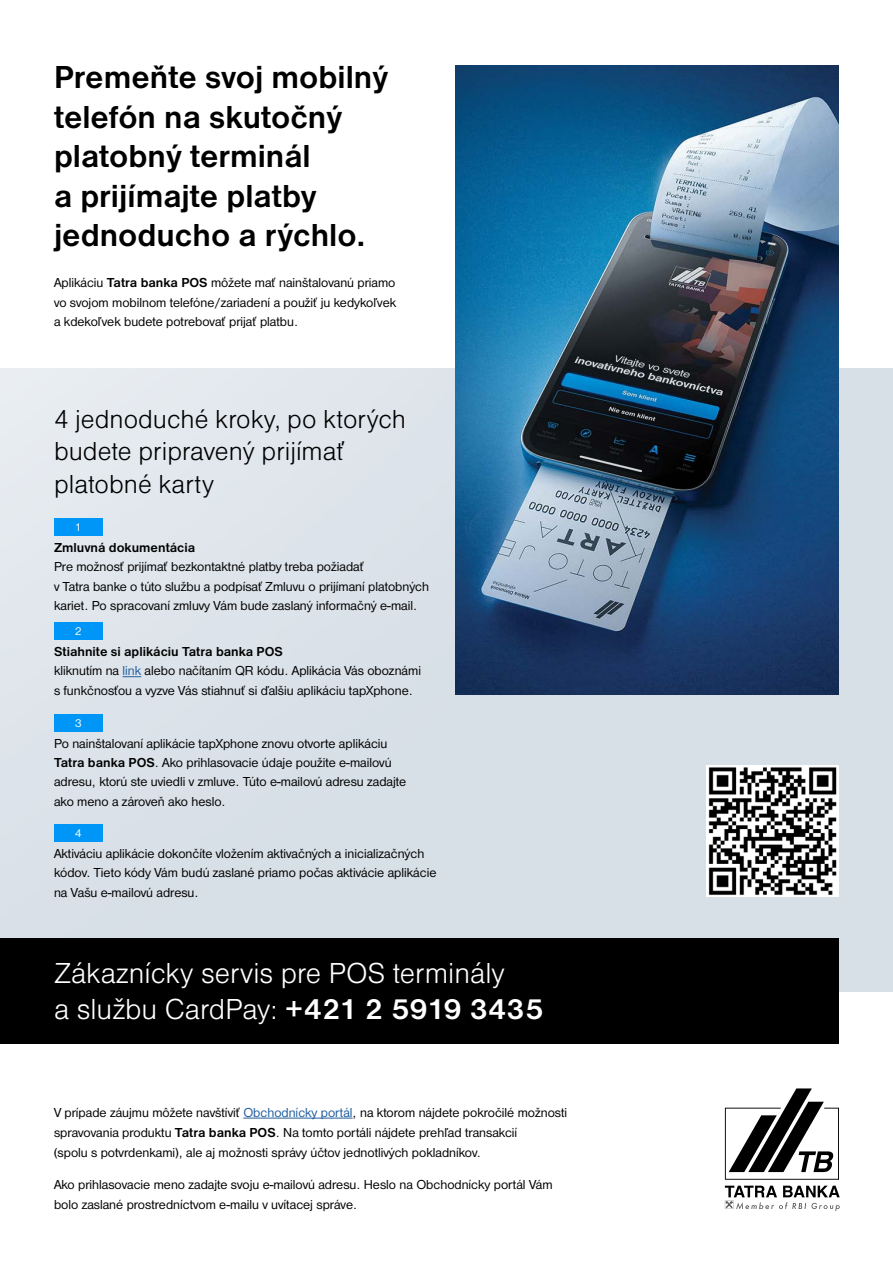
<style>
.page{position:relative;width:893px;height:1263px;background:#fff}
.page>*{position:absolute;margin:0;border:0;box-sizing:border-box;transform-origin:0 0}
.t1{font:700 33px/39.6px "Nimbus Sans DOT";color:#000}
.t2{font:30px/36px "Nimbus Sans DOT Ligh";color:#fff}
.t3{font:27px/32.4px "Nimbus Sans DOT Ligh";color:#000}
.t4{font:13.5px/19.5px "Nimbus Sans DOT";color:#000}
.t5{font:700 13.5px "Nimbus Sans DOT";color:#000}
.t6{font:12px "Nimbus Sans DOT";color:#fff}
.s1{font-weight:700}
.s2{color:#215e9e}
.s3{font-family:"Nimbus Sans DOT";font-weight:700}
</style>
<div class="page">
<img style="left:0;top:368px;width:893px;height:623px">
<div style="left:0;top:939px;width:839px;height:105px;background:#000"></div>
<img style="left:456px;top:66px;width:383px;height:629px">
<hr style="left:243px;top:1118px;width:110px;height:1px;background:#215e9e">
<svg style="left:123px;top:676px;width:18px;height:1px"></svg>
<div style="left:54px;top:519px;width:49px;height:17px;background:#0096f7"></div>
<div style="left:54px;top:623px;width:49px;height:17px;background:#0096f7"></div>
<div style="left:54px;top:714px;width:49px;height:17px;background:#0096f7"></div>
<div style="left:54px;top:825px;width:49px;height:17px;background:#0096f7"></div>
<svg style="left:725px;top:1088px;width:114px;height:92px"></svg>
<svg style="left:725px;top:1186px;width:115px;height:25px"></svg>
<img style="left:706px;top:766px;width:133px;height:131px">
<h1 class="t1" style="left:54px;top:58px;width:336px">Premeňte svoj mobilný telefón na skutočný platobný terminál<br>a prijímajte platby jednoducho a rýchlo.</h1>
<p class="t4" style="left:54px;top:273px;width:344px;text-align:justify">Aplikáciu <span class="s1">Tatra banka POS</span> môžete mať nainštalovanú priamo vo svojom mobilnom telefóne/zariadení a použiť ju kedykoľvek a kdekoľvek budete potrebovať prijať platbu.</p>
<h3 class="t3" style="left:54px;top:403px;width:354px">4 jednoduché kroky, po ktorých budete pripravený prijímať platobné karty</h3>
<p class="t6" style="left:75px;top:521px;width:8px">1</p>
<p class="t5" style="left:54px;top:540px;width:143px">Zmluvná dokumentácia</p>
<p class="t4" style="left:54px;top:557px;width:376px">Pre možnosť prijímať bezkontaktné platby treba požiadať<br>v Tatra banke o túto službu a podpísať Zmluvu o prijímaní platobných kariet. Po spracovaní zmluvy Vám bude zaslaný informačný e-mail.</p>
<p class="t4" style="left:54px;top:642px;width:368px"><span class="s1">Stiahnite si aplikáciu Tatra banka POS<br></span>kliknutím na <span class="s2">link</span> alebo načítaním QR kódu. Aplikácia Vás oboznámi s funkčnosťou a vyzve Vás stiahnuť si ďalšiu aplikáciu tapXphone.</p>
<p class="t6" style="left:75px;top:625px;width:8px">2</p>
<p class="t6" style="left:75px;top:716px;width:8px">3</p>
<p class="t4" style="left:54px;top:733px;width:354px">Po nainštalovaní aplikácie tapXphone znovu otvorte aplikáciu <span class="s1">Tatra banka POS</span>. Ako prihlasovacie údaje použite e-mailovú adresu, ktorú ste uviedli v zmluve. Túto e-mailovú adresu zadajte ako meno a zároveň ako heslo.</p>
<p class="t6" style="left:75px;top:827px;width:8px">4</p>
<p class="t4" style="left:54px;top:844px;width:384px">Aktiváciu aplikácie dokončíte vložením aktivačných a inicializačných kódov. Tieto kódy Vám budú zaslané priamo počas aktivácie aplikácie na Vašu e-mailovú adresu.</p>
<h2 class="t2" style="left:54px;top:956px;width:491px">Zákaznícky servis pre POS terminály<br>a službu CardPay: <span class="s3">+421 2 5919 3435</span></h2>
<p class="t4" style="left:54px;top:1102px;width:515px">V prípade záujmu môžete navštíviť <span class="s2">Obchodnícky portál</span>, na ktorom nájdete pokročilé možnosti spravovania produktu <span class="s1">Tatra banka POS</span>. Na tomto portáli nájdete prehľad transakcií<br>(spolu s potvrdenkami), ale aj možnosti správy účtov jednotlivých pokladníkov.</p>
<p class="t4" style="left:54px;top:1175px;width:500px">Ako prihlasovacie meno zadajte svoju e-mailovú adresu. Heslo na Obchodnícky portál Vám bolo zaslané prostredníctvom e-mailu v uvítacej správe.</p>
</div>
